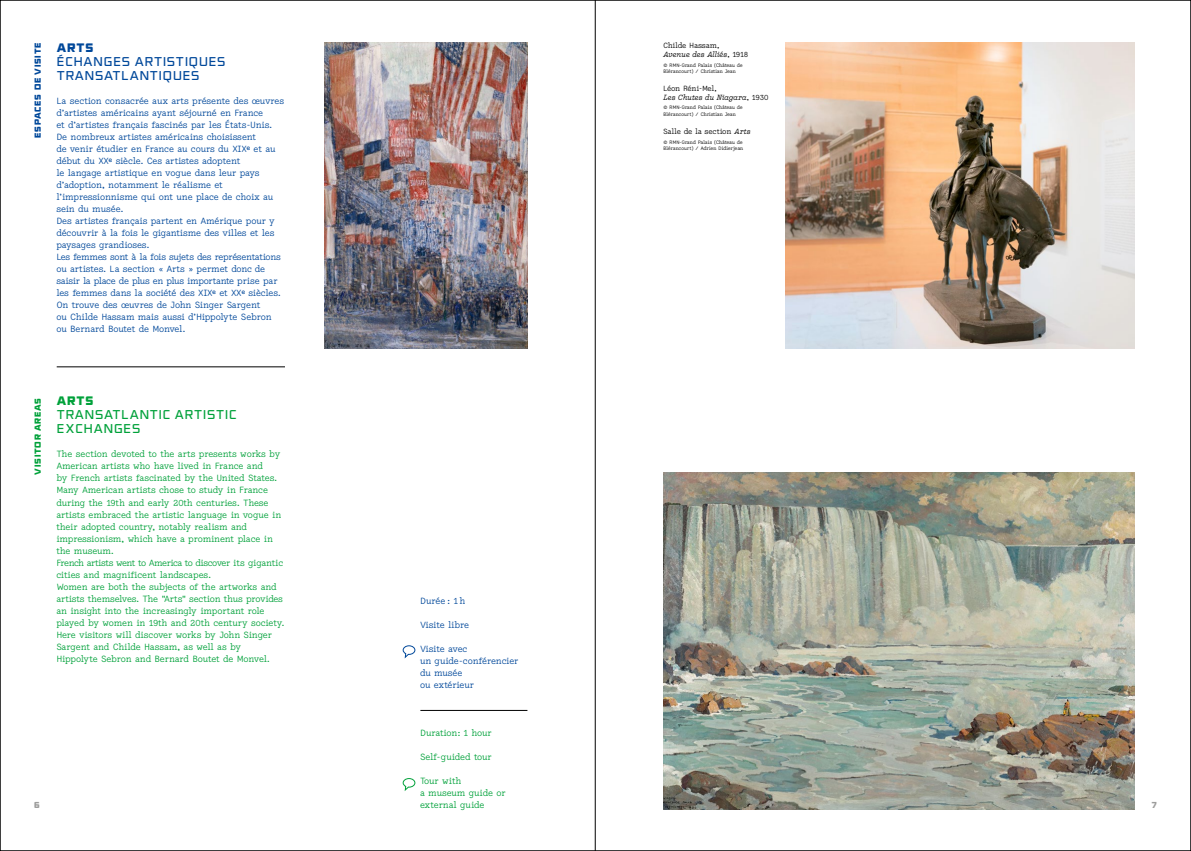
<style>
.page{position:relative;width:1191px;height:851px;background:#fff}
.page>*{position:absolute;margin:0;border:0;box-sizing:border-box;transform-origin:0 0}
.t1{font:12.5px/14px "NN Rektorat STD";letter-spacing:.07em;color:#00489a}
.t2{font:12.5px/14px "NN Rektorat STD";letter-spacing:.07em;color:#00a13a}
.t3{font:900 12px "NN Rektorat STD";color:#00489a}
.t4{font:900 12px "NN Rektorat STD";color:#00a13a}
.t5{font:9px/12px "Lacrima Senza";letter-spacing:.025em;color:#00489a}
.t6{font:9px/12px "Lacrima Senza";letter-spacing:.03em;color:#00a13a}
.t7{font:900 8.5px "NN Rektorat STD";letter-spacing:.09em;color:#00489a}
.t8{font:900 8.5px "NN Rektorat STD";letter-spacing:.09em;color:#00a13a}
.t9{font:900 8.5px "NN Rektorat STD";color:#9d9d9c}
.t10{font:7.5px "Lacrima Senza";letter-spacing:.03em;color:#000}
.t11{font:italic 7.5px "Lacrima";letter-spacing:.015em;color:#000}
.t12{font:5px/6.5px "Lacrima Senza";letter-spacing:.03em;color:#000}
.s1{font-family:"Lacrima Senza";font-style:normal}
.s2{font-family:"Lacrima";font-style:italic}
</style>
<div class="page">
<img style="left:785px;top:43px;width:349px;height:305px">
<hr style="left:57px;top:366px;width:228px;height:1px;background:#000">
<img style="left:663px;top:472px;width:471px;height:337px">
<img style="left:324px;top:43px;width:203px;height:305px">
<hr style="left:420px;top:710px;width:107px;height:1px;background:#000">
<svg style="left:402px;top:645px;width:14px;height:14px"></svg>
<svg style="left:402px;top:778px;width:14px;height:13px"></svg>
<hr style="left:595px;top:0;width:1px;height:850px;background:#000">
<p class="t7" style="left:31px;top:138px;width:97px;rotate:-90deg">ESPACES DE VISITE</p>
<h2 class="t3" style="left:57px;top:38px;width:38px">ARTS</h2>
<h1 class="t1" style="left:57px;top:54px;width:170px">ÉCHANGES ARTISTIQUES<br>TRANSATLANTIQUES</h1>
<p class="t5" style="left:57px;top:95px;width:229px">La section consacrée aux arts présente des œuvres d’artistes américains ayant séjourné en France<br>et d’artistes français fascinés par les États-Unis.<br>De nombreux artistes américains choisissent<br>de venir étudier en France au cours du XIX<sup>e</sup> et au début du XX<sup>e</sup> siècle. Ces artistes adoptent<br>le langage artistique en vogue dans leur pays d’adoption, notamment le réalisme et l’impressionnisme qui ont une place de choix au sein du musée.<br>Des artistes français partent en Amérique pour y découvrir à la fois le gigantisme des villes et les paysages grandioses.<br>Les femmes sont à la fois sujets des représentations ou artistes. La section « Arts » permet donc de saisir la place de plus en plus importante prise par les femmes dans la société des XIX<sup>e</sup> et XX<sup>e</sup> siècles.<br>On trouve des œuvres de John Singer Sargent<br>ou Childe Hassam mais aussi d’Hippolyte Sebron<br>ou Bernard Boutet de Monvel.</p>
<p class="t8" style="left:31px;top:474px;width:78px;rotate:-90deg">VISITOR AREAS</p>
<h2 class="t4" style="left:57px;top:391px;width:38px">ARTS</h2>
<h1 class="t2" style="left:57px;top:407px;width:181px">TRANSATLANTIC ARTISTIC<br>EXCHANGES</h1>
<p class="t6" style="left:57px;top:448px;width:229px">The section devoted to the arts presents works by American artists who have lived in France and<br>by French artists fascinated by the United States.<br>Many American artists chose to study in France during the 19th and early 20th centuries. These artists embraced the artistic language in vogue in their adopted country, notably realism and impressionism, which have a prominent place in the museum.<br>French artists went to America to discover its gigantic cities and magnificent landscapes.<br>Women are both the subjects of the artworks and artists themselves. The "Arts" section thus provides an insight into the increasingly important role played by women in 19th and 20th century society.<br>Here visitors will discover works by John Singer Sargent and Childe Hassam, as well as by Hippolyte Sebron and Bernard Boutet de Monvel.</p>
<p class="t5" style="left:420px;top:594px;width:46px">Durée : 1 h</p>
<p class="t5" style="left:420px;top:618px;width:50px">Visite libre</p>
<p class="t5" style="left:420px;top:642px;width:100px">Visite avec<br>un guide-conférencier du musée<br>ou extérieur</p>
<p class="t10" style="left:663px;top:40px;width:57px">Childe Hassam,</p>
<p class="t11" style="left:663px;top:49px;width:86px">Avenue des Alliés<span class="s1">, 1918</span></p>
<p class="t12" style="left:663px;top:61px;width:81px">© RMN-Grand Palais (Château de<br>Blérancourt) / Christian Jean</p>
<p class="t10" style="left:663px;top:83px;width:55px">Léon Réni-Mel,</p>
<p class="t11" style="left:663px;top:92px;width:106px">Les Chutes du Niagara<span class="s1">, 1930</span></p>
<p class="t12" style="left:663px;top:104px;width:81px">© RMN-Grand Palais (Château de<br>Blérancourt) / Christian Jean</p>
<p class="t10" style="left:663px;top:126px;width:89px">Salle de la section <span class="s2">Arts</span></p>
<p class="t12" style="left:663px;top:138px;width:81px">© RMN-Grand Palais (Château de<br>Blérancourt) / Adrien Didierjean</p>
<p class="t6" style="left:420px;top:726px;width:73px">Duration: 1 hour</p>
<p class="t6" style="left:420px;top:750px;width:73px">Self-guided tour</p>
<p class="t6" style="left:420px;top:774px;width:87px">Tour with<br>a museum guide or external guide</p>
<p class="t9" style="left:34px;top:798px;width:7px">6</p>
<p class="t9" style="left:1151px;top:798px;width:7px">7</p>
</div>
